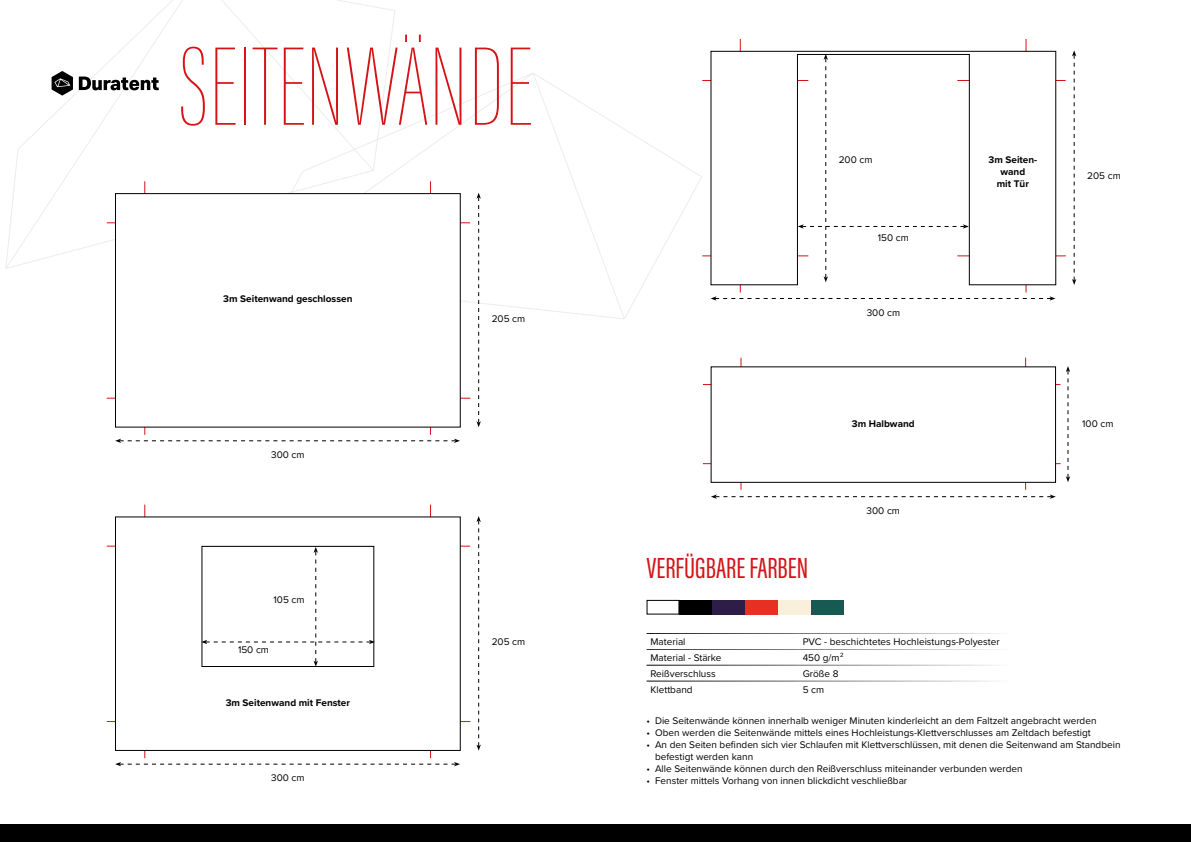
<style>
.page{position:relative;width:1191px;height:842px;background:#fff}
.page>*{position:absolute;margin:0;border:0;box-sizing:border-box;transform-origin:0 0}
.t1{font:100 115.9px "Acumin Pro Extra Cond";color:#d51317}
.t2{font:30px "Acumin Pro Extra Cond";color:#d51317}
.t3{font:10px/12px "Proxima Nova";color:#000}
.t4{font:700 10px/12px "Proxima Nova";color:#000;text-align:center}
</style>
<div class="page">
<svg style="left:5px;top:0;width:697px;height:319px"></svg>
<div style="left:0;top:824px;width:1191px;height:18px;background:#000"></div>
<svg style="left:79px;top:77px;width:80px;height:13px"></svg>
<svg style="left:52px;top:71px;width:21px;height:25px"></svg>
<div style="left:646px;top:600px;width:33px;height:15px;border:1px solid #000"></div>
<div style="left:679px;top:600px;width:33px;height:15px;background:#000"></div>
<div style="left:712px;top:600px;width:33px;height:15px;background:#2e1d46"></div>
<div style="left:745px;top:600px;width:33px;height:15px;background:#e63024"></div>
<div style="left:778px;top:600px;width:33px;height:15px;background:#f8f0db"></div>
<div style="left:811px;top:600px;width:33px;height:15px;background:#175a51"></div>
<hr style="left:144px;top:505px;width:1px;height:253px;background:#d51317">
<hr style="left:430px;top:505px;width:1px;height:253px;background:#d51317">
<hr style="left:107px;top:546px;width:363px;height:1px;background:#d51317">
<hr style="left:107px;top:721px;width:363px;height:1px;background:#d51317">
<svg style="left:476px;top:516px;width:5px;height:235px"></svg>
<svg style="left:115px;top:762px;width:345px;height:4px"></svg>
<svg style="left:114px;top:516px;width:347px;height:235px"></svg>
<svg style="left:201px;top:547px;width:174px;height:120px"></svg>
<hr style="left:144px;top:181px;width:1px;height:254px;background:#d51317">
<hr style="left:430px;top:181px;width:1px;height:254px;background:#d51317">
<hr style="left:107px;top:222px;width:363px;height:1px;background:#d51317">
<hr style="left:107px;top:398px;width:363px;height:1px;background:#d51317">
<div style="left:115px;top:193px;width:346px;height:235px;background:#fff;border:1px solid #000"></div>
<svg style="left:476px;top:193px;width:5px;height:234px"></svg>
<svg style="left:115px;top:439px;width:345px;height:4px"></svg>
<hr style="left:740px;top:39px;width:1px;height:254px;background:#d51317">
<hr style="left:1025px;top:39px;width:1px;height:254px;background:#d51317">
<hr style="left:702px;top:80px;width:106px;height:1px;background:#d51317">
<hr style="left:702px;top:255px;width:106px;height:1px;background:#d51317">
<hr style="left:957px;top:255px;width:108px;height:1px;background:#d51317">
<hr style="left:957px;top:80px;width:108px;height:1px;background:#d51317">
<svg style="left:1072px;top:50px;width:4px;height:235px"></svg>
<svg style="left:710px;top:296px;width:345px;height:5px"></svg>
<svg style="left:710px;top:50px;width:346px;height:236px"></svg>
<svg style="left:797px;top:54px;width:171px;height:228px"></svg>
<hr style="left:740px;top:358px;width:1px;height:132px;background:#d51317">
<hr style="left:1025px;top:358px;width:1px;height:132px;background:#d51317">
<hr style="left:703px;top:384px;width:357px;height:1px;background:#d51317">
<hr style="left:703px;top:463px;width:357px;height:1px;background:#d51317">
<div style="left:710px;top:366px;width:346px;height:117px;background:#fff;border:1px solid #000"></div>
<svg style="left:1066px;top:366px;width:4px;height:116px"></svg>
<svg style="left:711px;top:494px;width:344px;height:5px"></svg>
<h1 class="t1" style="left:179px;top:18px;width:355px">SEITENWÄNDE</h1>
<p class="t4" style="left:223px;top:292px;width:131px">3m Seitenwand geschlossen</p>
<p class="t3" style="left:271px;top:448px;width:35px">300 cm</p>
<p class="t3" style="left:273px;top:593px;width:33px">105 cm</p>
<p class="t3" style="left:238px;top:643px;width:33px">150 cm</p>
<p class="t4" style="left:226px;top:696px;width:126px">3m Seitenwand mit Fenster</p>
<p class="t3" style="left:271px;top:771px;width:35px">300 cm</p>
<p class="t3" style="left:492px;top:312px;width:35px">205 cm</p>
<p class="t3" style="left:492px;top:635px;width:35px">205 cm</p>
<p class="t3" style="left:838px;top:153px;width:35px">200 cm</p>
<p class="t3" style="left:878px;top:231px;width:33px">150 cm</p>
<p class="t3" style="left:866px;top:306px;width:35px">300 cm</p>
<h2 class="t2" style="left:646px;top:550px;width:163px">VERFÜGBARE FARBEN</h2>
<p class="t4" style="left:852px;top:418px;width:64px">3m Halbwand</p>
<p class="t3" style="left:866px;top:504px;width:35px">300 cm</p>
<p class="t4" style="left:988px;top:153px;width:50px">3m Seiten&shy;wand<br>mit Tür</p>
<p class="t3" style="left:650px;top:635px;width:36px">Material</p>
<p class="t3" style="left:802px;top:635px;width:198px">PVC - beschichtetes Hochleistungs-Polyester</p>
<p class="t3" style="left:650px;top:651px;width:72px">Material - Stärke</p>
<p class="t3" style="left:802px;top:651px;width:42px">450 g/m²</p>
<p class="t3" style="left:650px;top:667px;width:67px">Reißverschluss</p>
<p class="t3" style="left:802px;top:667px;width:37px">Größe 8</p>
<p class="t3" style="left:650px;top:683px;width:44px">Klettband</p>
<p class="t3" style="left:802px;top:683px;width:23px">5 cm</p>
<p class="t3" style="left:1087px;top:169px;width:35px">205 cm</p>
<p class="t3" style="left:1082px;top:417px;width:33px">100 cm</p>
<p class="t3" style="left:646px;top:714px;width:451px">• Die Seitenwände können innerhalb weniger Minuten kinderleicht an dem Faltzelt angebracht werden</p>
<p class="t3" style="left:646px;top:726px;width:446px">• Oben werden die Seitenwände mittels eines Hochleistungs-Klettverschlusses am Zeltdach befestigt</p>
<p class="t3" style="left:655px;top:738px;width:467px;text-indent:-8px">• An den Seiten befinden sich vier Schlaufen mit Klettverschlüssen, mit denen die Seitenwand am Standbein befestigt werden kann</p>
<p class="t3" style="left:646px;top:762px;width:378px">• Alle Seitenwände können durch den Reißverschluss miteinander verbunden werden</p>
<p class="t3" style="left:646px;top:774px;width:262px">• Fenster mittels Vorhang von innen blickdicht veschließbar</p>
</div>
